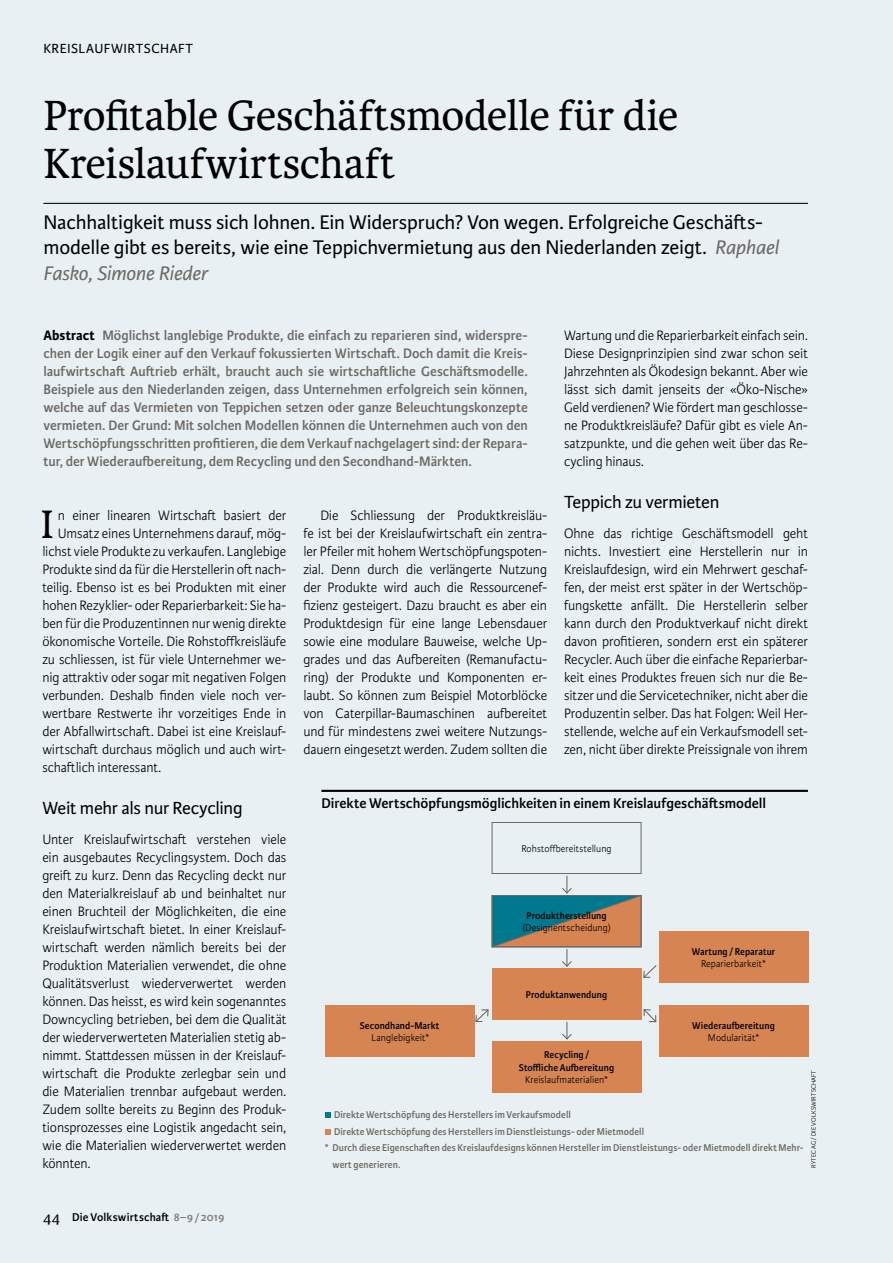
<style>
.page{position:relative;width:893px;height:1263px;background:#e8f0f3}
.page>*{position:absolute;margin:0;border:0;box-sizing:border-box;transform-origin:0 0}
.t1{font:45px/48px "Karmina";letter-spacing:-.005em;color:#000}
.t2{font:42.3px "Karmina";color:#000;scale:.96 1}
.t3{font:21px/25.5px "Karmina Sans";letter-spacing:-.005em;color:#000}
.t4{font:18.75px "Karmina Sans";letter-spacing:-.015em;color:#000}
.t5{font:600 15px "Karmina Sans";color:#000}
.t6{font:600 14.7px/18px "Karmina Sans";color:#6d6966;text-align:justify}
.t7{font:300 14.55px/18px "Karmina Sans";letter-spacing:-.01em;color:#000;text-align:justify;scale:.96 1}
.t8{font:14.1px "Karmina Sans";letter-spacing:.04em;color:#000}
.t9{font:600 12px "Karmina Sans";letter-spacing:.01em;color:#000}
.t10{font:600 10.5px "Karmina Sans";letter-spacing:.01em;color:#6d6966;scale:.95 1}
.t11{font:600 10.5px/12.6px "Karmina Sans";letter-spacing:.01em;color:#000;text-align:center;scale:.95 1}
.t12{font:300 10.5px "Karmina Sans";letter-spacing:.005em;color:#000;scale:.95 1}
.t13{font:300 6.75px "Karmina Sans";letter-spacing:.01em;color:#000}
.s1{font-style:italic;color:#6d6966}
.s2{font-weight:700;color:#000}
.s3{font-family:"Karmina";font-weight:400;font-size:16.5px}
.s4{color:#817e7b}
</style>
<div class="page">
<hr style="left:43px;top:203px;width:765px;height:1px;background:#000">
<hr style="left:321px;top:790px;width:487px;height:2px;background:#000">
<div style="left:492px;top:968px;width:149px;height:52px;background:#d58452"></div>
<div style="left:492px;top:1041px;width:149px;height:51px;background:#d58452"></div>
<div style="left:492px;top:822px;width:149px;height:52px;border:1px solid #6d6966"></div>
<div style="left:659px;top:932px;width:149px;height:51px;background:#d58452"></div>
<div style="left:659px;top:1005px;width:149px;height:51px;background:#d58452"></div>
<div style="left:325px;top:1005px;width:149px;height:51px;background:#d58452"></div>
<svg style="left:325px;top:1113px;width:5px;height:5px"></svg>
<svg style="left:325px;top:1129px;width:5px;height:6px"></svg>
<svg style="left:562px;top:1022px;width:10px;height:17px"></svg>
<svg style="left:491px;top:876px;width:166px;height:102px"></svg>
<svg style="left:475px;top:1009px;width:14px;height:13px"></svg>
<svg style="left:643px;top:1009px;width:13px;height:13px"></svg>
<div style="left:492px;top:895px;width:149px;height:52px;border:1px solid #6d6966"></div>
<p class="t8" style="left:43px;top:41px;width:151px">KREISLAUFWIRTSCHAFT</p>
<h1 class="t1" style="left:43px;top:92px;width:636px">Profitable Geschäftsmodelle für die<br>Kreislaufwirtschaft</h1>
<h3 class="t3" style="left:43px;top:209px;width:737px">Nachhaltigkeit muss sich lohnen. Ein Widerspruch? Von wegen. Erfolgreiche Geschäfts&shy;modelle gibt es bereits, wie eine Teppichvermietung aus den Niederlanden zeigt. <span class="s1">Raphael<br>Fasko, Simone Rieder</span></h3>
<p class="t6" style="left:43px;top:326px;width:486px"><span class="s2">Abstract</span> Möglichst langlebige Produkte, die einfach zu reparieren sind, widerspre&shy;chen der Logik einer auf den Verkauf fokussierten Wirtschaft. Doch damit die Kreis&shy;laufwirtschaft Auftrieb erhält, braucht auch sie wirtschaftliche Geschäftsmodelle.<br>Beispiele aus den Niederlanden zeigen, dass Unternehmen erfolgreich sein können, welche auf das Vermieten von Teppichen setzen oder ganze Beleuchtungskonzepte vermieten. Der Grund: Mit solchen Modellen können die Unternehmen auch von den Wertschöpfungsschritten profitieren, die dem Verkauf nachgelagert sind: der Repara&shy;tur, der Wiederaufbereitung, dem Recycling und den Secondhand-Märkten.</p>
<p class="t7" style="left:564px;top:327px;width:255px">Wartung und die Reparierbarkeit einfach sein.<br>Diese Designprinzipien sind zwar schon seit Jahrzehnten als Ökodesign bekannt. Aber wie lässt sich damit jenseits der «Öko-Nische» Geld verdienen? Wie fördert man geschlosse&shy;ne Produktkreisläufe? Dafür gibt es viele An&shy;satzpunkte, und die gehen weit über das Re&shy;cycling hinaus.</p>
<p class="t4" style="left:564px;top:492px;width:157px">Teppich zu vermieten</p>
<p class="t7" style="left:564px;top:525px;width:255px">Ohne das richtige Geschäftsmodell geht nichts. Investiert eine Herstellerin nur in Kreislaufdesign, wird ein Mehrwert geschaf&shy;fen, der meist erst später in der Wertschöp&shy;fungskette anfällt. Die Herstellerin selber kann durch den Produktverkauf nicht direkt davon profitieren, sondern erst ein späterer Recycler. Auch über die einfache Reparierbar&shy;keit eines Produktes freuen sich nur die Be&shy;sitzer und die Servicetechniker, nicht aber die Produzentin selber. Das hat Folgen: Weil Her&shy;stellende, welche auf ein Verkaufsmodell set&shy;zen, nicht über direkte Preissignale von ihrem</p>
<h2 class="t2" style="left:41px;top:501px;width:15px">I</h2>
<p class="t7" style="left:58px;top:507px;width:239px">n einer linearen Wirtschaft basiert der</p>
<p class="t7" style="left:303px;top:507px;width:255px;text-indent:17px">Die Schliessung der Produktkreisläu&shy;fe ist bei der Kreislaufwirtschaft ein zentra&shy;ler Pfeiler mit hohem Wertschöpfungspoten&shy;zial. Denn durch die verlängerte Nutzung der Produkte wird auch die Ressourcenef&shy;fizienz gesteigert. Dazu braucht es aber ein Produktdesign für eine lange Lebensdauer sowie eine modulare Bauweise, welche Up&shy;grades und das Aufbereiten (Remanufactu&shy;ring) der Produkte und Komponenten er&shy;laubt. So können zum Beispiel Motorblöcke von Caterpillar-Baumaschinen aufbereitet und für mindestens zwei weitere Nutzungs&shy;dauern eingesetzt werden. Zudem sollten die</p>
<p class="t7" style="left:58px;top:525px;width:239px">Umsatz eines Unternehmens darauf, mög-</p>
<p class="t7" style="left:42px;top:543px;width:256px">lichst viele Produkte zu verkaufen. Langlebige</p>
<p class="t7" style="left:42px;top:561px;width:256px">Produkte sind da für die Herstellerin oft nach-</p>
<p class="t7" style="left:42px;top:579px;width:256px">teilig. Ebenso ist es bei Produkten mit einer</p>
<p class="t7" style="left:42px;top:597px;width:256px">hohen Rezyklier- oder Reparierbarkeit: Sie ha-</p>
<p class="t7" style="left:42px;top:615px;width:256px">ben für die Produzentinnen nur wenig direkte</p>
<p class="t7" style="left:42px;top:633px;width:256px">ökonomische Vorteile. Die Rohstoffkreisläufe</p>
<p class="t7" style="left:42px;top:651px;width:256px">zu schliessen, ist für viele Unternehmer we-</p>
<p class="t7" style="left:42px;top:669px;width:256px">nig attraktiv oder sogar mit negativen Folgen</p>
<p class="t7" style="left:42px;top:687px;width:256px">verbunden. Deshalb finden viele noch ver-</p>
<p class="t7" style="left:42px;top:705px;width:256px">wertbare Restwerte ihr vorzeitiges Ende in</p>
<p class="t7" style="left:42px;top:723px;width:256px">der Abfallwirtschaft. Dabei ist eine Kreislauf-</p>
<p class="t7" style="left:42px;top:741px;width:256px">wirtschaft durchaus möglich und auch wirt-</p>
<p class="t7" style="left:42px;top:759px;width:125px">schaftlich interessant.</p>
<p class="t4" style="left:42px;top:798px;width:202px">Weit mehr als nur Recycling</p>
<p class="t7" style="left:42px;top:831px;width:256px">Unter Kreislaufwirtschaft verstehen viele ein ausgebautes Recyclingsystem. Doch das greift zu kurz. Denn das Recycling deckt nur den Materialkreislauf ab und beinhaltet nur einen Bruchteil der Möglichkeiten, die eine Kreislaufwirtschaft bietet. In einer Kreislauf&shy;wirtschaft werden nämlich bereits bei der Produktion Materialien verwendet, die ohne Qualitätsverlust wiederverwertet werden können. Das heisst, es wird kein sogenanntes Downcycling betrieben, bei dem die Qualität der wiederverwerteten Materialien stetig ab&shy;nimmt. Stattdessen müssen in der Kreislauf&shy;wirtschaft die Produkte zerlegbar sein und die Materialien trennbar aufgebaut werden.<br>Zudem sollte bereits zu Beginn des Produk&shy;tionsprozesses eine Logistik angedacht sein, wie die Materialien wiederverwertet werden könnten.</p>
<p class="t5" style="left:321px;top:794px;width:446px">Direkte Wertschöpfungsmöglichkeiten in einem Kreislaufgeschäftsmodell</p>
<p class="t12" style="left:521px;top:843px;width:96px">Rohstoffbereitstellung</p>
<p class="t11" style="left:527px;top:909px;width:86px">Produktherstellung</p>
<p class="t12" style="left:523px;top:922px;width:94px">(Designentscheidung)</p>
<p class="t11" style="left:692px;top:945px;width:89px">Wartung / Reparatur</p>
<p class="t12" style="left:701px;top:958px;width:70px">Reparierbarkeit*</p>
<p class="t11" style="left:526px;top:988px;width:87px">Produktanwendung</p>
<p class="t11" style="left:360px;top:1019px;width:85px">Secondhand-Markt</p>
<p class="t12" style="left:372px;top:1032px;width:62px">Langlebigkeit*</p>
<p class="t11" style="left:692px;top:1019px;width:88px">Wiederaufbereitung</p>
<p class="t12" style="left:708px;top:1032px;width:56px">Modularität*</p>
<p class="t11" style="left:519px;top:1048px;width:102px">Recycling /<br>Stoffliche Aufbereitung</p>
<p class="t12" style="left:525px;top:1074px;width:89px">Kreislaufmaterialien*</p>
<p class="t13" style="left:810px;top:1168px;width:99px;rotate:-90deg">RYTEC AG / DIE VOLKSWIRTSCHAFT</p>
<p class="t10" style="left:334px;top:1109px;width:251px">Direkte Wertschöpfung des Herstellers im Verkaufsmodell</p>
<p class="t10" style="left:334px;top:1125px;width:328px">Direkte Wertschöpfung des Herstellers im Dienstleistungs- oder Mietmodell</p>
<p class="t10" style="left:325px;top:1142px;width:505px">* Durch diese Eigenschaften des Kreislaufdesigns können Hersteller im Dienstleistungs- oder Mietmodell direkt Mehr-</p>
<p class="t10" style="left:333px;top:1158px;width:73px">wert generieren.</p>
<p class="t9" style="left:43px;top:1210px;width:183px"><span class="s3">44</span> Die Volkswirtschaft <span class="s4">8–9/2019</span></p>
</div>
